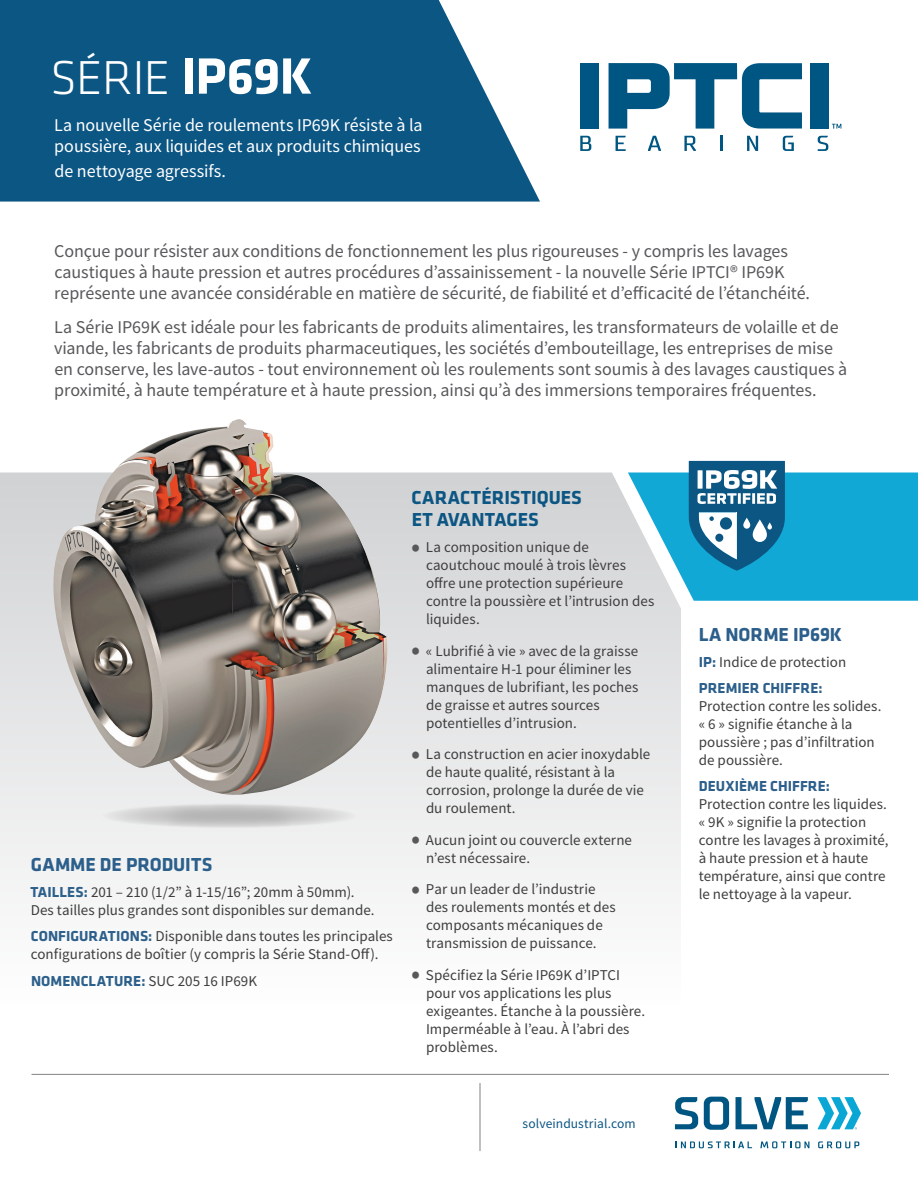
<style>
.page{position:relative;width:918px;height:1188px;background:#fff}
.page>*{position:absolute;margin:0;border:0;box-sizing:border-box;transform-origin:0 0}
.t1{font:300 49.35px "Klavika";letter-spacing:-.015em;color:#fff}
.t2{font:700 19.5px "Klavika";letter-spacing:-.005em;color:#2c5f8b}
.t3{font:700 19.5px "Klavika";color:#0c5684}
.t4{font:18px/21px "Source Sans Pro";letter-spacing:-.005em;color:#57585a}
.t5{font:18px/21px "Source Sans Pro";letter-spacing:-.005em;color:#fff}
.t6{font:15px/18px "Source Sans Pro";letter-spacing:.005em;color:#3e3e3f}
.t7{font:700 15px "Klavika";letter-spacing:.005em;color:#2c5f8b}
.t8{font:13.5px "Source Sans Pro";letter-spacing:.005em;color:#0c5684}
.s1{font-weight:700;font-size:52.95px}
.s2{font-family:"Klavika";font-weight:700;color:#2c5f8b}
.s3{font-family:"Source Sans Pro";font-weight:400;color:#3e3e3f}
.s4{font-size:30px;color:#57585a}
.s5{font-size:20.1px}
</style>
<div class="page">
<svg style="left:675px;top:1097px;width:23px;height:32px"></svg>
<svg style="left:704px;top:1097px;width:25px;height:33px"></svg>
<svg style="left:736px;top:1097px;width:72px;height:32px"></svg>
<svg style="left:675px;top:1141px;width:77px;height:7px"></svg>
<svg style="left:760px;top:1141px;width:49px;height:7px"></svg>
<svg style="left:818px;top:1141px;width:41px;height:7px"></svg>
<svg style="left:817px;top:1097px;width:44px;height:32px"></svg>
<hr style="left:32px;top:1074px;width:857px;height:1px;background:#808285">
<hr style="left:480px;top:1083px;width:1px;height:68px;background:#808285">
<svg style="left:0;top:472px;width:681px;height:423px;fill:#e7e8e9"></svg>
<svg style="left:0;top:0;width:540px;height:202px;fill:#0c5684"></svg>
<svg style="left:628px;top:461px;width:290px;height:140px"></svg>
<div style="left:720px;top:517px;width:12px;height:13px;background:#0c5684;border-radius:50%"></div>
<div style="left:715px;top:534px;width:8px;height:8px;background:#0c5684;border-radius:50%"></div>
<svg style="left:102px;top:804px;width:255px;height:24px"></svg>
<div style="left:101px;top:803px;width:257px;height:26px;border:1px solid #808285;border-radius:50%"></div>
<img style="left:53px;top:419px;width:335px;height:376px">
<svg style="left:580px;top:136px;width:11px;height:15px"></svg>
<svg style="left:616px;top:136px;width:10px;height:15px"></svg>
<svg style="left:648px;top:136px;width:13px;height:15px"></svg>
<svg style="left:684px;top:136px;width:12px;height:15px"></svg>
<svg style="left:720px;top:136px;width:2px;height:15px"></svg>
<svg style="left:747px;top:136px;width:11px;height:15px"></svg>
<svg style="left:783px;top:136px;width:11px;height:15px"></svg>
<svg style="left:818px;top:136px;width:10px;height:15px"></svg>
<div style="left:810px;top:63px;width:19px;height:66px;background:#005682"></div>
<div style="left:580px;top:63px;width:19px;height:66px;background:#005682"></div>
<svg style="left:609px;top:63px;width:193px;height:66px"></svg>
<svg style="left:832px;top:124px;width:9px;height:5px"></svg>
<p class="t1" style="left:50px;top:48px;width:264px">SÉRIE <span class="s1">IP69K</span></p>
<p class="t5" style="left:54px;top:114px;width:370px">La nouvelle Série de roulements IP69K résiste à la poussière, aux liquides et aux produits chimiques</p>
<p class="t5" style="left:55px;top:161px;width:173px">de nettoyage agressifs.</p>
<p class="t4" style="left:54px;top:240px;width:757px">Conçue pour résister aux conditions de fonctionnement les plus rigoureuses - y compris les lavages caustiques à haute pression et autres procédures d’assainissement - la nouvelle Série IPTCI® IP69K représente une avancée considérable en matière de sécurité, de fiabilité et d’efficacité de l’étanchéité.</p>
<p class="t4" style="left:54px;top:316px;width:795px">La Série IP69K est idéale pour les fabricants de produits alimentaires, les transformateurs de volaille et de viande, les fabricants de produits pharmaceutiques, les sociétés d’embouteillage, les entreprises de mise en conserve, les lave-autos - tout environnement où les roulements sont soumis à des lavages caustiques à proximité, à haute température et à haute pression, ainsi qu’à des immersions temporaires fréquentes.</p>
<p class="t2" style="left:31px;top:851px;width:183px">GAMME DE PRODUITS</p>
<p class="t6" style="left:30px;top:883px;width:346px"><span class="s2">TAILLES:</span> 201 – 210 (1/2” à 1-15/16”; 20mm à 50mm).<br>Des tailles plus grandes sont disponibles sur demande.</p>
<p class="t6" style="left:31px;top:927px;width:364px"><span class="s2">CONFIGURATIONS:</span> Disponible dans toutes les principales configurations de boîtier (y compris la Série Stand-Off).</p>
<p class="t7" style="left:31px;top:970px;width:228px">NOMENCLATURE: <span class="s3">SUC 205 16 IP69K</span></p>
<p class="t3" style="left:412px;top:483px;width:172px">CARACTÉRISTIQUES</p>
<p class="t3" style="left:412px;top:505px;width:129px">ET AVANTAGES</p>
<p class="t6" style="left:426px;top:538px;width:230px;text-indent:-15px"><span class="s4">•</span> La composition unique de caoutchouc moulé à trois lèvres offre une protection supérieure contre la poussière et l’intrusion des liquides.</p>
<p class="t6" style="left:426px;top:641px;width:214px;text-indent:-15px"><span class="s4">•</span> « Lubrifié à vie » avec de la graisse alimentaire H-1 pour éliminer les manques de lubrifiant, les poches de graisse et autres sources potentielles d’intrusion.</p>
<p class="t6" style="left:426px;top:745px;width:226px;text-indent:-15px"><span class="s4">•</span> La construction en acier inoxydable de haute qualité, résistant à la corrosion, prolonge la durée de vie du roulement.</p>
<p class="t6" style="left:426px;top:830px;width:208px;text-indent:-15px"><span class="s4">•</span> Aucun joint ou couvercle externe n’est nécessaire.</p>
<p class="t6" style="left:426px;top:880px;width:191px;text-indent:-15px"><span class="s4">•</span> Par un leader de l’industrie des roulements montés et des composants mécaniques de transmission de puissance.</p>
<p class="t6" style="left:426px;top:965px;width:221px;text-indent:-15px"><span class="s4">•</span> Spécifiez la Série IP69K d’IPTCI pour vos applications les plus exigeantes. Étanche à la poussière.<br>Imperméable à l’eau. À l’abri des problèmes.</p>
<p class="t8" style="left:523px;top:1114px;width:115px">solveindustrial.com</p>
<p class="t2" style="left:699px;top:620px;width:145px">LA NORME IP<span class="s5">69</span>K</p>
<p class="t6" style="left:699px;top:653px;width:149px"><span class="s2">IP:</span> Indice de protection</p>
<p class="t6" style="left:699px;top:679px;width:184px"><span class="s2">PREMIER CHIFFRE:<br></span>Protection contre les solides. « 6 » signifie étanche à la poussière ; pas d’infiltration de poussière.</p>
<p class="t6" style="left:699px;top:777px;width:191px"><span class="s2">DEUXIÈME CHIFFRE:<br></span>Protection contre les liquides. « 9K » signifie la protection contre les lavages à proximité, à haute pression et à haute température, ainsi que contre le nettoyage à la vapeur.</p>
</div>
